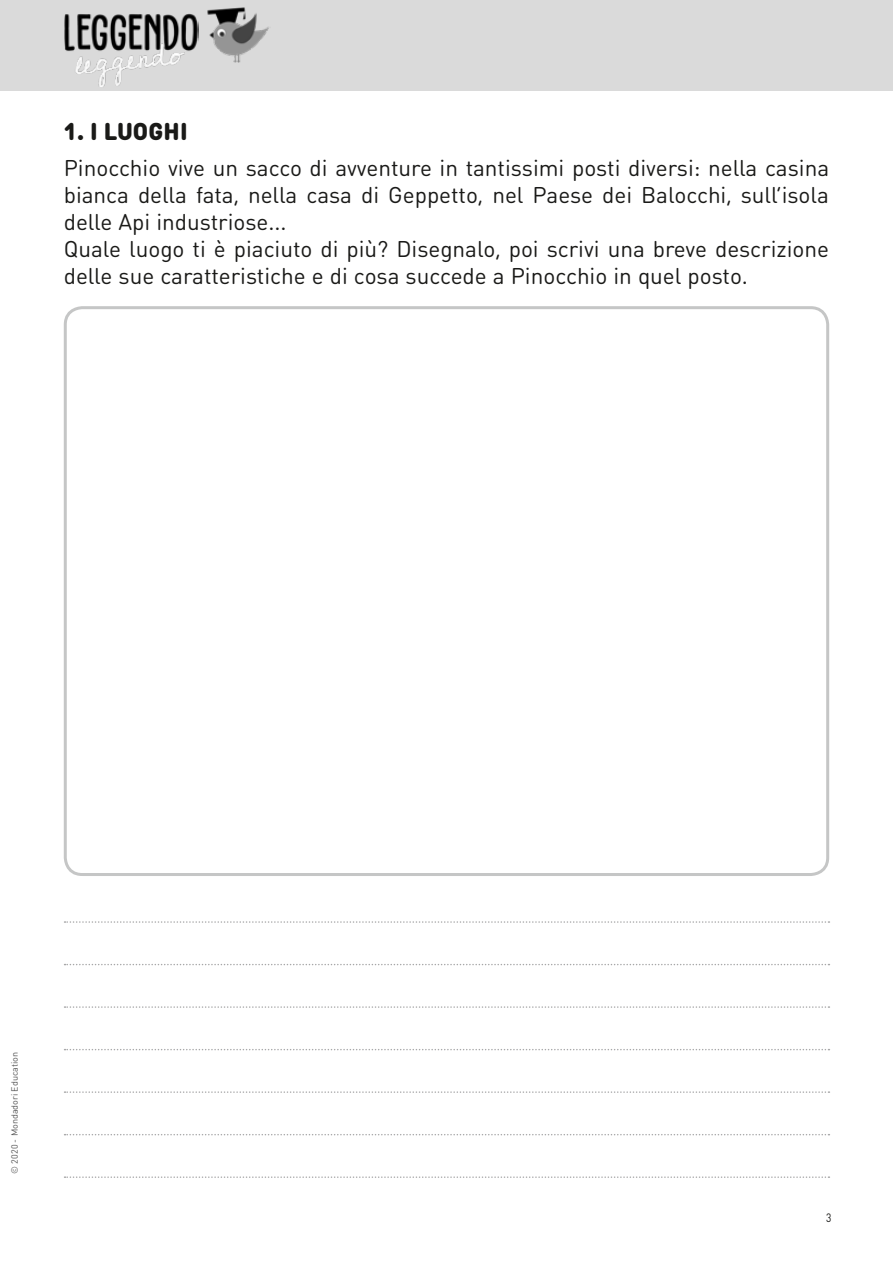
<style>
.page{position:relative;width:893px;height:1263px;background:#fff}
.page>*{position:absolute;margin:0;border:0;box-sizing:border-box;transform-origin:0 0}
.t1{font:900 24px "DIN Round Pro";letter-spacing:.005em;color:#1a1a18}
.t2{font:22.5px/27px "DIN Round Pro";color:#1a1a18}
.t3{font:12px "DIN Round Pro";color:#1a1a18;scale:.85 1}
.t4{font:9px "DIN Round Pro";color:#565656}
</style>
<div class="page">
<div style="left:0;top:0;width:893px;height:91px;background:#dadada"></div>
<img style="left:207px;top:7px;width:62px;height:56px">
<img style="left:64px;top:13px;width:134px;height:74px">
<svg style="left:65px;top:921px;width:764px;height:2px"></svg>
<svg style="left:65px;top:964px;width:764px;height:1px"></svg>
<svg style="left:65px;top:1006px;width:764px;height:2px"></svg>
<svg style="left:65px;top:1049px;width:764px;height:1px"></svg>
<svg style="left:65px;top:1091px;width:764px;height:2px"></svg>
<svg style="left:65px;top:1134px;width:764px;height:1px"></svg>
<svg style="left:65px;top:1176px;width:764px;height:2px"></svg>
<div style="left:64px;top:306px;width:765px;height:570px;border:3px solid #c5c6c6;border-radius:17px"></div>
<p class="t1" style="left:64px;top:113px;width:125px">1. I LUOGHI</p>
<p class="t2" style="left:64px;top:153px;width:767px">Pinocchio vive un sacco di avventure in tantissimi posti diversi: nella casina bianca della fata, nella casa di Geppetto, nel Paese dei Balocchi, sull’isola delle Api industriose...<br>Quale luogo ti è piaciuto di più? Disegnalo, poi scrivi una breve descrizione delle sue caratteristiche e di cosa succede a Pinocchio in quel posto.</p>
<p class="t4" style="left:8px;top:1174px;width:123px;rotate:-90deg">© 2020 - Mondadori Education</p>
<p class="t3" style="left:826px;top:1210px;width:8px">3</p>
</div>
